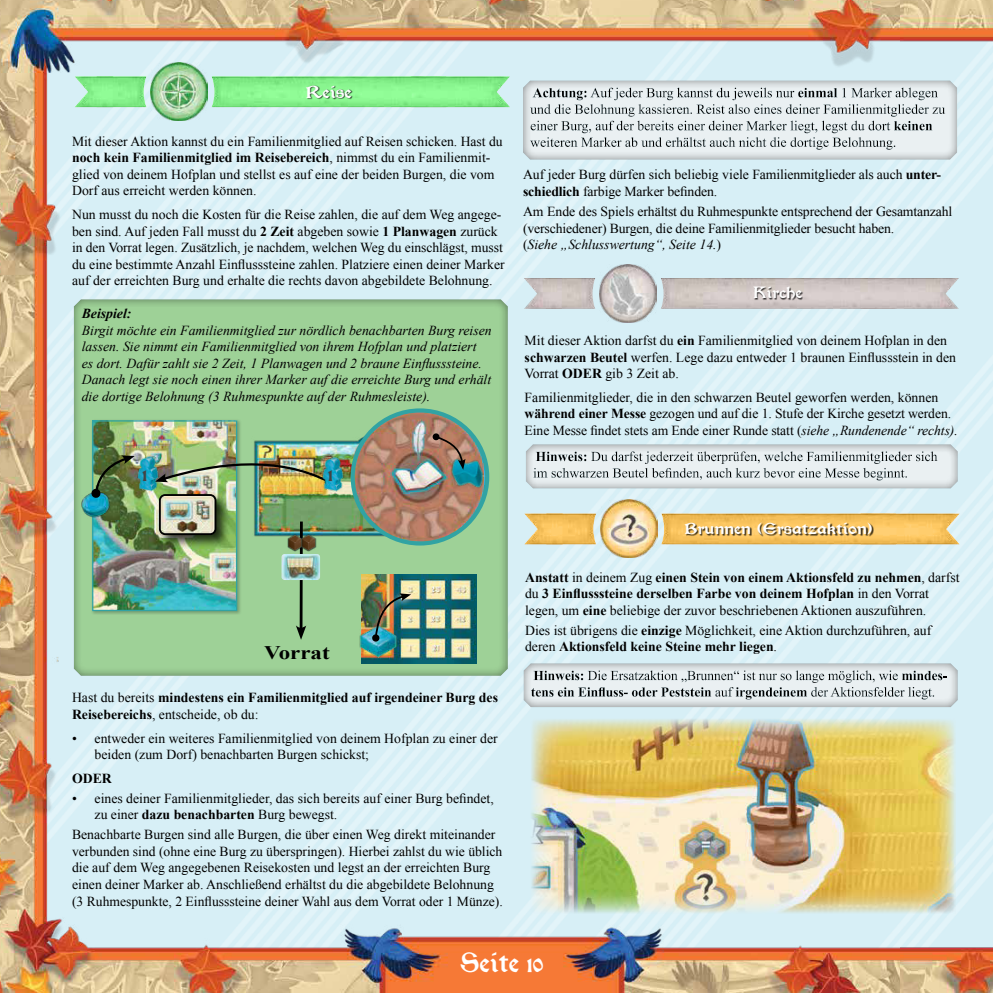
<style>
.page{position:relative;width:993px;height:993px;background:#fff}
.page>*{position:absolute;margin:0;border:0;box-sizing:border-box;transform-origin:0 0}
.t1{font:900 30px "Morris Roman";color:#fff;scale:1.1 1}
.t2{font:700 19.12px "Times New Roman";color:#000;scale:1.2 1}
.t3{font:900 18.75px "Morris Roman";color:#fff;scale:1.2 1}
.t4{font:900 17.75px "Morris Roman";color:#434345;scale:1.2 1}
.t5{font:900 17.5px "Morris Roman";color:#fff;scale:1.2 1}
.t6{font:13.75px/16.5px "Times New Roman";color:#000}
.t7{font:italic 13.75px/16.5px "Times New Roman";color:#000}
.t8{font:700 13.75px/16.5px "Times New Roman";color:#000}
.t9{font:italic 700 13.75px "Times New Roman";color:#000}
.s1{font-weight:700}
.s2{font-weight:400}
.s3{font-style:italic}
.s4{font-size:22.5px}
</style>
<div class="page">
<img style="left:0;top:0;width:900px;height:992px">
<img style="left:900px;top:0;width:92px;height:992px">
<h3 class="t3" style="left:306px;top:82px;width:40px">Reise</h3>
<p class="t6" style="left:72px;top:134px;width:432px">Mit dieser Aktion kannst du ein Familienmitglied auf Reisen schicken. Hast du <span class="s1">noch kein Familienmitglied im Reisebereich</span>, nimmst du ein Familienmit&shy;glied von deinem Hofplan und stellst es auf eine der beiden Burgen, die vom Dorf aus erreicht werden können.</p>
<p class="t6" style="left:72px;top:207px;width:434px">Nun musst du noch die Kosten für die Reise zahlen, die auf dem Weg angege&shy;ben sind. Auf jeden Fall musst du <span class="s1">2 Zeit</span> abgeben sowie <span class="s1">1 Planwagen</span> zurück in den Vorrat legen. Zusätzlich, je nachdem, welchen Weg du einschlägst, musst du eine bestimmte Anzahl Einflusssteine zahlen. Platziere einen deiner Marker auf der erreichten Burg und erhalte die rechts davon abgebildete Belohnung.</p>
<p class="t9" style="left:82px;top:309px;width:51px">Beispiel:</p>
<p class="t7" style="left:82px;top:323px;width:411px">Birgit möchte ein Familienmitglied zur nördlich benachbarten Burg reisen lassen. Sie nimmt ein Familienmitglied von ihrem Hofplan und platziert<br>es dort. Dafür zahlt sie 2 Zeit, 1 Planwagen und 2 braune Einflusssteine.<br>Danach legt sie noch einen ihrer Marker auf die erreichte Burg und erhält die dortige Belohnung (3 Ruhmespunkte auf der Ruhmesleiste).</p>
<p class="t4" style="left:143px;top:465px;width:5px">1</p>
<p class="t4" style="left:328px;top:465px;width:5px">1</p>
<h2 class="t2" style="left:264px;top:646px;width:56px">Vorrat</h2>
<p class="t8" style="left:72px;top:690px;width:427px"><span class="s2">Hast du bereits</span> mindestens ein Familienmitglied auf irgendeiner Burg des<br>Reisebereichs<span class="s2">, entscheide, ob du:</span></p>
<p class="t6" style="left:94px;top:730px;width:404px;text-indent:-22px">• entweder ein weiteres Familienmitglied von deinem Hofplan zu einer der beiden (zum Dorf) benachbarten Burgen schickst;</p>
<p class="t8" style="left:72px;top:771px;width:41px">ODER</p>
<p class="t6" style="left:94px;top:791px;width:400px;text-indent:-22px">• eines deiner Familienmitglieder, das sich bereits auf einer Burg befindet, zu einer <span class="s1">dazu benachbarten</span> Burg bewegst.</p>
<p class="t6" style="left:72px;top:827px;width:432px">Benachbarte Burgen sind alle Burgen, die über einen Weg direkt miteinander verbunden sind (ohne eine Burg zu überspringen). Hierbei zahlst du wie üblich die auf dem Weg angegebenen Reisekosten und legst an der erreichten Burg einen deiner Marker ab. Anschließend erhältst du die abgebildete Belohnung (3 Ruhmespunkte, 2 Einflusssteine deiner Wahl aus dem Vorrat oder 1 Münze).</p>
<p class="t6" style="left:523px;top:168px;width:419px">Auf jeder Burg dürfen sich beliebig viele Familienmitglieder als auch <span class="s1">unter&shy;schiedlich</span> farbige Marker befinden.</p>
<p class="t6" style="left:523px;top:204px;width:431px">Am Ende des Spiels erhältst du Ruhmespunkte entsprechend der Gesamtanzahl (verschiedener) Burgen, die deine Familienmitglieder besucht haben.<br>(<span class="s3">Siehe „Schlusswertung“, Seite 14.</span>)</p>
<p class="t5" style="left:753px;top:283px;width:42px">Kirche</p>
<p class="t6" style="left:524px;top:333px;width:433px">Mit dieser Aktion darfst du <span class="s1">ein</span> Familienmitglied von deinem Hofplan in den <span class="s1">schwarzen Beutel</span> werfen. Lege dazu entweder 1 braunen Einflussstein in den<br>Vorrat <span class="s1">ODER</span> gib 3 Zeit ab.</p>
<p class="t6" style="left:524px;top:390px;width:434px">Familienmitglieder, die in den schwarzen Beutel geworfen werden, können <span class="s1">während einer Messe</span> gezogen und auf die 1. Stufe der Kirche gesetzt werden.<br>Eine Messe findet stets am Ende einer Runde statt (<span class="s3">siehe „Rundenende“ rechts).</span></p>
<p class="t5" style="left:684px;top:519px;width:158px">Brunnen (Ersatzaktion)</p>
<p class="t8" style="left:525px;top:570px;width:436px">Anstatt <span class="s2">in deinem Zug</span> einen Stein von einem Aktionsfeld zu nehmen<span class="s2">, darfst du</span> 3 Einflusssteine derselben Farbe von deinem Hofplan <span class="s2">in den Vorrat legen, um</span> eine <span class="s2">beliebige der zuvor beschriebenen Aktionen auszuführen.</span></p>
<p class="t6" style="left:525px;top:623px;width:407px">Dies ist übrigens die <span class="s1">einzige</span> Möglichkeit, eine Aktion durchzuführen, auf deren <span class="s1">Aktionsfeld keine Steine mehr liegen</span>.</p>
<h1 class="t1" style="left:460px;top:946px;width:77px">Seite <span class="s4">10</span></h1>
</div>
